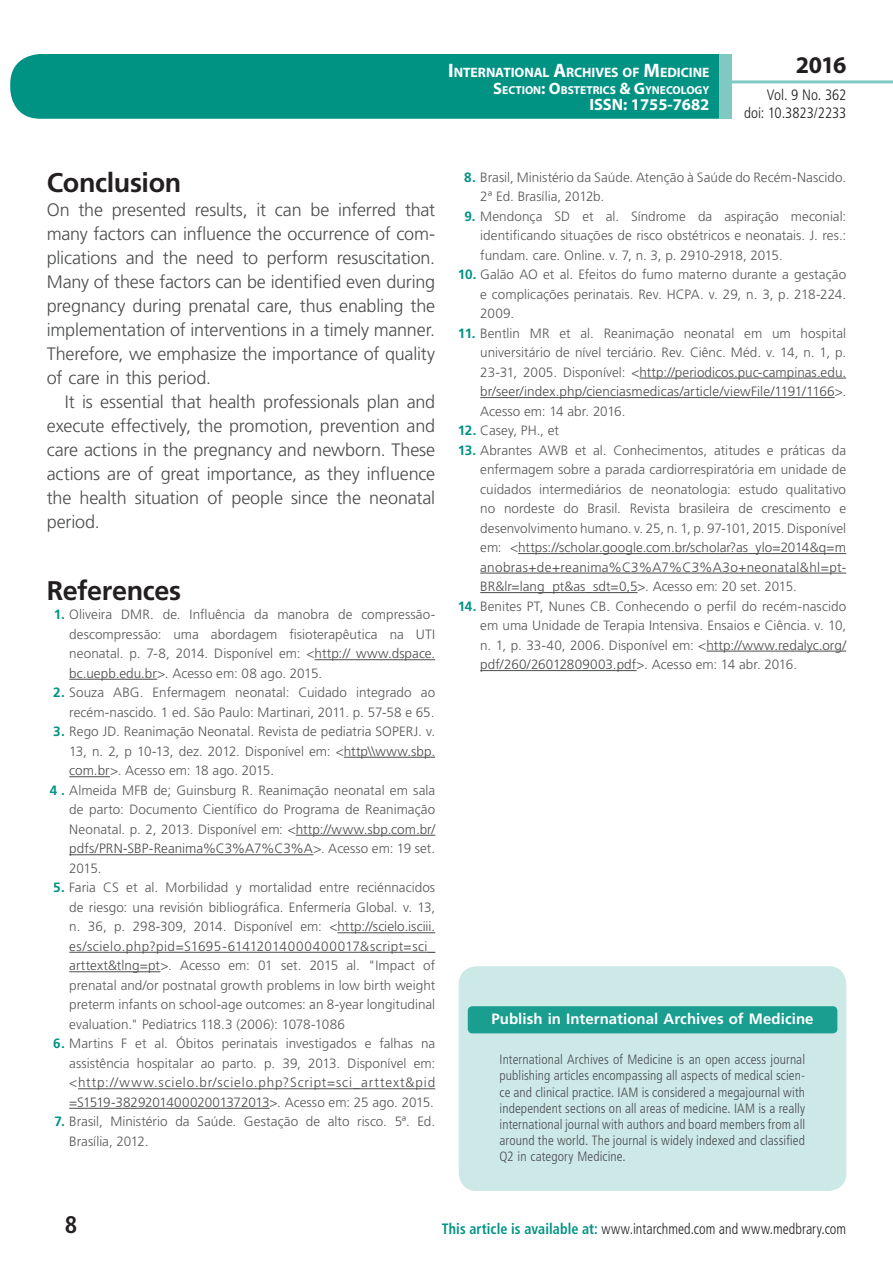
<style>
.page{position:relative;width:893px;height:1263px;background:#fff}
.page>*{position:absolute;margin:0;border:0;box-sizing:border-box;transform-origin:0 0}
.t1{font:700 27px "Frutiger LT Std";letter-spacing:-.015em;color:#231f20}
.t2{font:700 24px "Myriad Pro";color:#231f20}
.t3{font:700 condensed 24px "Frutiger LT Std";color:#231f20}
.t4{font:300 18px/24px "Frutiger LT Std";letter-spacing:-.01em;color:#4b4c4d;text-align:justify}
.t5{font:700 16.5px "Myriad Pro";color:#fff}
.t6{font:300 condensed 15px "Frutiger LT Std";color:#231f20;scale:.94 1}
.t7{font:700 15px "Frutiger LT Std";letter-spacing:.005em;color:#fff}
.t8{font:300 condensed 15px/18px "Frutiger LT Std";color:#231f20;text-align:right}
.t9{font:700 13.65px "Myriad Pro";letter-spacing:-.005em;color:#fff}
.t10{font:300 13.5px/19.5px "Frutiger LT Std";letter-spacing:.005em;color:#57585a;text-align:justify}
.t11{font:300 condensed 13.5px/16.2px "Frutiger LT Std";letter-spacing:.01em;color:#4b4c4d;text-align:justify}
.t12{font:300 13.5px "Frutiger LT Std";letter-spacing:.005em;color:#4b4c4d}
.t13{font:700 11.55px "Myriad Pro";color:#fff}
.s1{font-size:19.5px}
.s2{font-size:16.5px}
.s3{font-weight:700;color:#009384}
.s4{color:#4b4c4d}
.s5{color:#57585a}
</style>
<div class="page">
<div style="left:10px;top:54px;width:775px;height:65px;background:#009384;border-radius:30px"></div>
<div style="left:732px;top:0;width:161px;height:157px;background:#fff"></div>
<hr style="left:730px;top:80px;width:163px;height:3px;background:#80c9c2">
<div style="left:719px;top:54px;width:13px;height:65px;background:#80c9c2"></div>
<hr style="left:315px;top:659px;width:120px;height:1px;background:#4b4c4d">
<hr style="left:69px;top:679px;width:88px;height:1px;background:#4b4c4d">
<hr style="left:344px;top:757px;width:91px;height:1px;background:#4b4c4d">
<hr style="left:69px;top:776px;width:41px;height:1px;background:#4b4c4d">
<hr style="left:296px;top:835px;width:139px;height:1px;background:#4b4c4d">
<hr style="left:69px;top:854px;width:244px;height:1px;background:#4b4c4d">
<hr style="left:337px;top:932px;width:98px;height:1px;background:#4b4c4d">
<hr style="left:69px;top:952px;width:366px;height:1px;background:#4b4c4d">
<hr style="left:69px;top:971px;width:91px;height:1px;background:#4b4c4d">
<hr style="left:78px;top:1088px;width:357px;height:1px;background:#4b4c4d">
<hr style="left:69px;top:1108px;width:201px;height:1px;background:#4b4c4d">
<hr style="left:639px;top:378px;width:207px;height:1px;background:#4b4c4d">
<hr style="left:480px;top:397px;width:355px;height:1px;background:#4b4c4d">
<hr style="left:518px;top:553px;width:328px;height:1px;background:#4b4c4d">
<hr style="left:480px;top:573px;width:366px;height:1px;background:#4b4c4d">
<hr style="left:480px;top:592px;width:158px;height:1px;background:#4b4c4d">
<hr style="left:706px;top:651px;width:140px;height:1px;background:#4b4c4d">
<hr style="left:480px;top:670px;width:157px;height:1px;background:#4b4c4d">
<div style="left:459px;top:966px;width:387px;height:225px;background:#cce9e7;border-radius:18px"></div>
<div style="left:468px;top:1006px;width:369px;height:27px;background:#1a9e90;border-radius:4px"></div>
<p class="t9" style="left:448px;top:64px;width:263px"><span class="s1">I</span>NTERNATIONAL <span class="s1">A</span>RCHIVES OF <span class="s1">M</span>EDICINE</p>
<p class="t13" style="left:493px;top:82px;width:218px"><span class="s2">S</span>ECTION<span class="s2">: O</span>BSTETRICS <span class="s2">&amp; G</span>YNECOLOGY</p>
<p class="t5" style="left:589px;top:94px;width:122px">ISSN: 1755-7682</p>
<h2 class="t2" style="left:796px;top:49px;width:52px">2016</h2>
<p class="t8" style="left:744px;top:86px;width:104px">Vol. 9 No. 362 doi: 10.3823/2233</p>
<h1 class="t1" style="left:47px;top:167px;width:136px">Conclusion</h1>
<p class="t4" style="left:47px;top:198px;width:390px">On the presented results, it can be inferred that many factors can influence the occurrence of com&shy;plications and the need to perform resuscitation.<br>Many of these factors can be identified even during pregnancy during prenatal care, thus enabling the implementation of interventions in a timely manner.<br>Therefore, we emphasize the importance of quality of care in this period.</p>
<p class="t4" style="left:47px;top:390px;width:390px;text-indent:18px">It is essential that health professionals plan and execute effectively, the promotion, prevention and care actions in the pregnancy and newborn. These actions are of great importance, as they influence the health situation of people since the neonatal period.</p>
<h1 class="t1" style="left:47px;top:575px;width:136px">References</h1>
<p class="t10" style="left:69px;top:605px;width:367px;text-indent:-16px"><span class="s3">1.</span> Oliveira DMR. de. Influência da manobra de compressão&shy;descompressão: uma abordagem fisioterapêutica na UTI neonatal. p. 7-8, 2014. Disponível em: &lt;<span class="s4">http:// www.dspace. bc.uepb.edu.br</span>&gt;. Acesso em: 08 ago. 2015.</p>
<p class="t10" style="left:53px;top:683px;width:384px;text-align:right"><span class="s3">2.</span> Souza ABG. Enfermagem neonatal: Cuidado integrado ao recém-nascido. 1 ed. São Paulo: Martinari, 2011. p. 57-58 e 65.</p>
<p class="t10" style="left:53px;top:722px;width:383px"><span class="s3">3.</span> Rego JD. Reanimação Neonatal. Revista de pediatria SOPERJ. v.</p>
<p class="t10" style="left:69px;top:742px;width:367px">13, n. 2, p 10-13, dez. 2012. Disponível em: &lt;<span class="s4">http\\www.sbp.</span></p>
<p class="t10" style="left:69px;top:761px;width:206px"><span class="s4">com.br</span>&gt;. Acesso em: 18 ago. 2015.</p>
<p class="t10" style="left:50px;top:781px;width:387px"><span class="s3">4 .</span> Almeida MFB de; Guinsburg R. Reanimação neonatal em sala</p>
<p class="t10" style="left:69px;top:800px;width:367px">de parto: Documento Científico do Programa de Reanimação</p>
<p class="t10" style="left:69px;top:820px;width:367px">Neonatal. p. 2, 2013. Disponível em: &lt;<span class="s4">http://www.sbp.com.br/</span></p>
<p class="t12" style="left:69px;top:841px;width:367px">pdfs/PRN-SBP-Reanima%C3%A7%C3%A<span class="s5">&gt;. Acesso em: 19 set.</span></p>
<p class="t10" style="left:69px;top:859px;width:34px">2015.</p>
<p class="t10" style="left:69px;top:878px;width:367px;text-indent:-16px"><span class="s3">5.</span> Faria CS et al. Morbilidad y mortalidad entre reciénnacidos de riesgo: una revisión bibliográfica. Enfermería Global. v. 13, n. 36, p. 298-309, 2014. Disponível em: &lt;<span class="s4">http://scielo.isciii. es/scielo.php?pid=S1695-61412014000400017&amp;script=sci_ arttext&amp;tlng=pt</span>&gt;. Acesso em: 01 set. 2015 al. "Impact of prenatal and/or postnatal growth problems in low birth weight preterm infants on school-age outcomes: an 8-year longitudinal evaluation." Pediatrics 118.3 (2006): 1078-1086</p>
<p class="t10" style="left:69px;top:1034px;width:367px;text-indent:-16px"><span class="s3">6.</span> Martins F et al. Óbitos perinatais investigados e falhas na assistência hospitalar ao parto. p. 39, 2013. Disponível em: &lt;<span class="s4">http://www.scielo.br/scielo.php?Script=sci_arttext&amp;pid =S1519-382920140002001372013</span>&gt;. Acesso em: 25 ago. 2015.</p>
<p class="t10" style="left:69px;top:1112px;width:367px;text-indent:-15px"><span class="s3">7.</span> Brasil, Ministério da Saúde. Gestação de alto risco. 5ª. Ed.<br>Brasília, 2012.</p>
<p class="t10" style="left:480px;top:167px;width:367px;text-indent:-16px"><span class="s3">8.</span> Brasil, Ministério da Saúde. Atenção à Saúde do Recém-Nascido.<br>2ª Ed. Brasília, 2012b.</p>
<p class="t10" style="left:480px;top:206px;width:367px;text-indent:-16px"><span class="s3">9.</span> Mendonça SD et al. Síndrome da aspiração meconial: identificando situações de risco obstétricos e neonatais. J. res.: fundam. care. Online. v. 7, n. 3, p. 2910-2918, 2015.</p>
<p class="t10" style="left:480px;top:265px;width:367px;text-indent:-23px"><span class="s3">10.</span> Galão AO et al. Efeitos do fumo materno durante a gestação e complicações perinatais. Rev. HCPA. v. 29, n. 3, p. 218-224.<br>2009.</p>
<p class="t10" style="left:480px;top:323px;width:367px;text-indent:-22px"><span class="s3">11.</span> Bentlin MR et al. Reanimação neonatal em um hospital universitário de nível terciário. Rev. Ciênc. Méd. v. 14, n. 1, p.<br>23-31, 2005. Disponível: &lt;<span class="s4">http://periodicos.puc-campinas.edu. br/seer/index.php/cienciasmedicas/article/viewFile/1191/1166</span>&gt;.<br>Acesso em: 14 abr. 2016.</p>
<p class="t10" style="left:458px;top:421px;width:103px"><span class="s3">12.</span> Casey, PH., et</p>
<p class="t10" style="left:480px;top:440px;width:367px;text-indent:-22px"><span class="s3">13.</span> Abrantes AWB et al. Conhecimentos, atitudes e práticas da enfermagem sobre a parada cardiorrespiratória em unidade de cuidados intermediários de neonatologia: estudo qualitativo no nordeste do Brasil. Revista brasileira de crescimento e desenvolvimento humano. v. 25, n. 1, p. 97-101, 2015. Disponível em: &lt;<span class="s4">https://scholar.google.com.br/scholar?as_ylo=2014&amp;q=m anobras+de+reanima%C3%A7%C3%A3o+neonatal&amp;hl=pt-BR&amp;lr=lang_pt&amp;as_sdt=0,5</span>&gt;. Acesso em: 20 set. 2015.</p>
<p class="t10" style="left:480px;top:596px;width:367px;text-indent:-23px"><span class="s3">14.</span> Benites PT, Nunes CB. Conhecendo o perfil do recém-nascido em uma Unidade de Terapia Intensiva. Ensaios e Ciência. v. 10, n. 1, p. 33-40, 2006. Disponível em: &lt;<span class="s4">http://www.redalyc.org/ pdf/260/26012809003.pdf</span>&gt;. Acesso em: 14 abr. 2016.</p>
<p class="t7" style="left:491px;top:1010px;width:324px">Publish in International Archives of Medicine</p>
<p class="t11" style="left:500px;top:1052px;width:307px">International Archives of Medicine is an open access journal publishing articles encompassing all aspects of medical scien&shy;ce and clinical practice. IAM is considered a megajournal with independent sections on all areas of medicine. IAM is a really international journal with authors and board members from all around the world. The journal is widely indexed and classified Q2 in category Medicine.</p>
<h2 class="t3" style="left:65px;top:1210px;width:14px">8</h2>
<p class="t6" style="left:442px;top:1220px;width:432px"><span class="s3">This article is available at:</span> www.intarchmed.com and www.medbrary.com</p>
</div>
